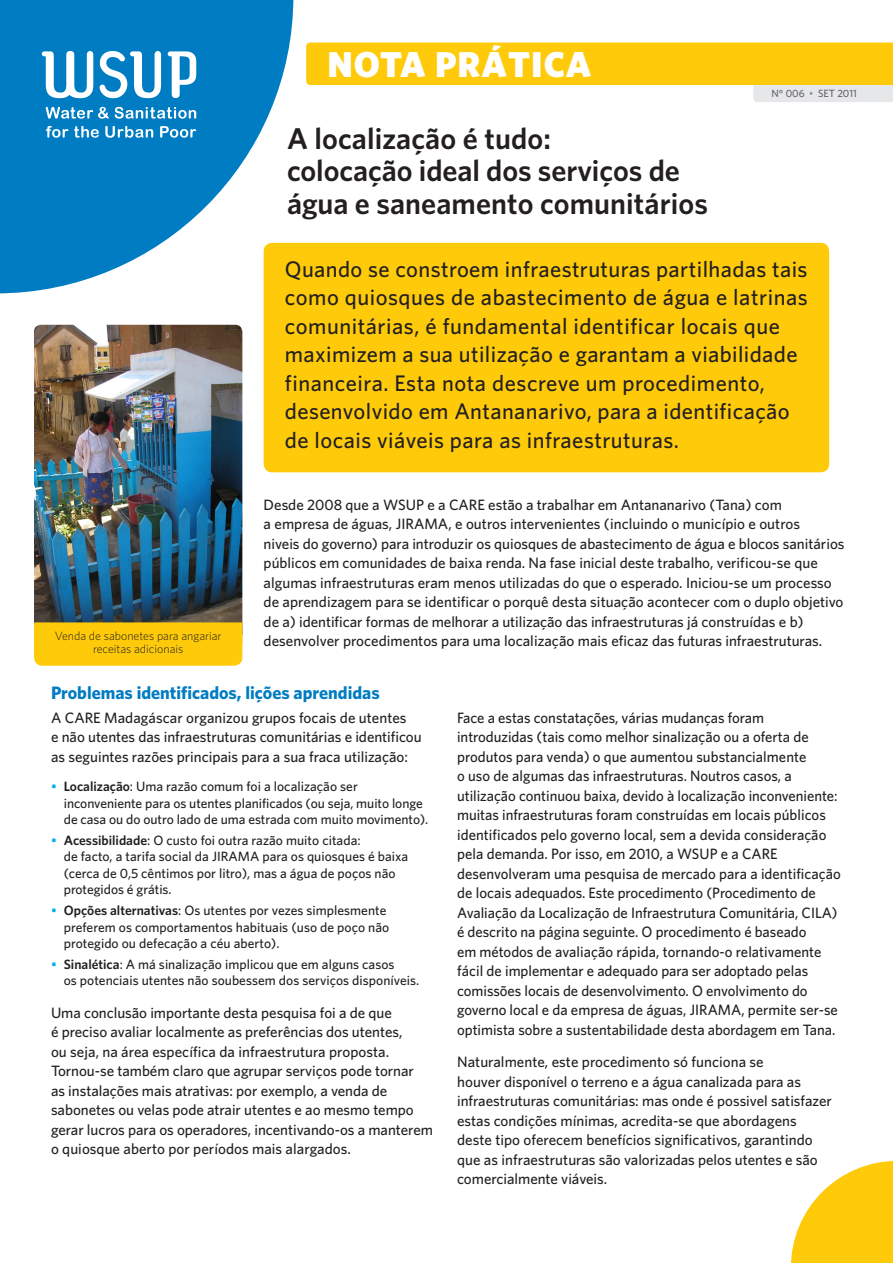
<style>
.page{position:relative;width:893px;height:1263px;background:#fff}
.page>*{position:absolute;margin:0;border:0;box-sizing:border-box;transform-origin:0 0}
.doctype{font:900 36px "Whitney";letter-spacing:.03em;color:#fff}
.main_title{font:600 30px/32.4px "Whitney";letter-spacing:.005em;color:#231f20}
.Abstract{font:500 22.5px/28.5px "Whitney";letter-spacing:.015em;color:#231f20}
.subtitle_blue{font:700 18px "Whitney";color:#007cc2}
.Text_black{font:500 15px/19.5px "Whitney";letter-spacing:-.005em;color:#231f20}
.bulletpoints{font:500 13.5px/16.5px "Whitney";letter-spacing:.005em;color:#231f20}
.t1{font:300 12px/13.5px "Whitney";color:#231f20;text-align:center}
.docnumber{font:500 10.5px "Whitney";color:#636366}
.s1{color:#00aeef}
.s2{font-weight:600}
.s3{font-size:14.85px}
</style>
<div class="page">
<svg style="left:791px;top:1161px;width:102px;height:102px"></svg>
<svg style="left:0;top:0;width:293px;height:293px;fill:#007cc2"></svg>
<img style="left:34px;top:325px;width:208px;height:297px">
<div style="left:34px;top:622px;width:208px;height:44px;background:#feca0a"></div>
<svg style="left:42px;top:51px;width:51px;height:47px"></svg>
<svg style="left:168px;top:51px;width:28px;height:47px"></svg>
<svg style="left:99px;top:51px;width:62px;height:48px"></svg>
<svg style="left:46px;top:107px;width:63px;height:12px"></svg>
<svg style="left:115px;top:107px;width:81px;height:12px"></svg>
<svg style="left:46px;top:126px;width:22px;height:12px"></svg>
<svg style="left:74px;top:126px;width:25px;height:12px"></svg>
<svg style="left:105px;top:126px;width:48px;height:12px"></svg>
<svg style="left:160px;top:126px;width:36px;height:12px"></svg>
<svg style="left:306px;top:43px;width:587px;height:59px"></svg>
<div style="left:264px;top:243px;width:565px;height:229px;background:#feca0a;border-radius:9px"></div>
<p class="doctype" style="left:327px;top:42px;width:266px">NOTA PRÁTICA</p>
<p class="main_title" style="left:287px;top:121px;width:422px">A localização é tudo:<br>colocação ideal dos serviços de água e saneamento comunitários</p>
<p class="docnumber" style="left:771px;top:87px;width:87px">N° 006 * SET 2011</p>
<p class="t1" style="left:55px;top:628px;width:168px">Venda de sabonetes para angariar receitas adicionais</p>
<p class="Abstract" style="left:285px;top:254px;width:524px">Quando se constroem infraestruturas partilhadas tais como quiosques de abastecimento de água e latrinas comunitárias, é fundamental identificar locais que maximizem a sua utilização e garantam a viabilidade financeira. Esta nota descreve um procedimento, desenvolvido em Antananarivo, para a identificação de locais viáveis para as infraestruturas.</p>
<p class="Text_black" style="left:264px;top:494px;width:582px">Desde 2008 que a WSUP e a CARE estão a trabalhar em Antananarivo (Tana) com<br>a empresa de águas, JIRAMA, e outros intervenientes (incluindo o município e outros<br>niveis do governo) para introduzir os quiosques de abastecimento de água e blocos sanitários públicos em comunidades de baixa renda. Na fase inicial deste trabalho, verificou-se que algumas infraestruturas eram menos utilizadas do que o esperado. Iniciou-se um processo de aprendizagem para se identificar o porquê desta situação acontecer com o duplo objetivo de a) identificar formas de melhorar a utilização das infraestruturas já construídas e b) desenvolver procedimentos para uma localização mais eficaz das futuras infraestruturas.</p>
<p class="subtitle_blue" style="left:51px;top:682px;width:330px">Problemas identificados, lições aprendidas</p>
<p class="Text_black" style="left:51px;top:707px;width:372px">A CARE Madagáscar organizou grupos focais de utentes<br>e não utentes das infraestruturas comunitárias e identificou as seguintes razões principais para a sua fraca utilização:</p>
<p class="bulletpoints" style="left:64px;top:778px;width:366px;text-indent:-13px"><span class="s1">•</span> <span class="s2">Localização</span>: Uma razão comum foi a localização ser inconveniente para os utentes planificados (ou seja, muito longe de casa ou do outro lado de uma estrada com muito movimento).</p>
<p class="bulletpoints" style="left:64px;top:831px;width:346px;text-indent:-13px"><span class="s1">•</span> <span class="s2">Acessibilidade</span>: O custo foi outra razão muito citada:<br>de facto, a tarifa social da JIRAMA para os quiosques é baixa (cerca de 0,5 cêntimos por litro), mas a água de poços não protegidos é grátis.</p>
<p class="bulletpoints" style="left:64px;top:902px;width:327px;text-indent:-13px"><span class="s1">•</span> <span class="s2">Opções alternativas</span>: Os utentes por vezes simplesmente preferem os comportamentos habituais (uso de poço não protegido ou defecação a céu aberto).</p>
<p class="bulletpoints" style="left:64px;top:955px;width:357px;text-indent:-13px"><span class="s1">•</span> <span class="s2">Sinalética</span>: A má sinalização implicou que em alguns casos<br>os potenciais utentes não soubessem dos serviços disponíveis.</p>
<p class="Text_black" style="left:51px;top:1002px;width:383px">Uma conclusão importante desta pesquisa foi a de que<br>é preciso avaliar localmente as preferências dos utentes,<br>ou seja, na área específica da infraestrutura proposta.<br>Tornou-se também claro que agrupar serviços pode tornar<br>as instalações mais atrativas: por exemplo, a venda de sabonetes ou velas pode atrair utentes e ao mesmo tempo gerar lucros para os operadores, incentivando-os a manterem o quiosque aberto por períodos mais alargados.</p>
<p class="Text_black" style="left:457px;top:707px;width:385px">Face a estas constatações, várias mudanças foram introduzidas (tais como melhor sinalização ou a oferta de produtos para venda) o que aumentou substancialmente<br>o uso de algumas das infraestruturas. Noutros casos, a utilização continuou baixa, devido à localização inconveniente: muitas infraestruturas foram construídas em locais públicos identificados pelo governo local, sem a devida consideração pela demanda. Por isso, em 2010, a WSUP e a CARE desenvolveram uma pesquisa de mercado para a identificação de locais adequados. Este procedimento (Procedimento de Avaliação da Localização de Infraestrutura Comunitária, CILA) é descrito na página seguinte. O procedimento é baseado<br>em métodos de avaliação rápida, tornando-o relativamente fácil de implementar e adequado para ser adoptado pelas comissões locais de desenvolvimento. O envolvimento do governo local e da empresa de águas, JIRAMA, permite ser-se optimista sobre a sustentabilidade desta abordagem em Tana.</p>
<p class="Text_black" style="left:457px;top:1052px;width:376px">Naturalmente, este procedimento só funciona se<br>houver disponível o terreno e a água canalizada para as infraestruturas comunitárias: mas onde <span class="s3">é possivel</span> satisfazer estas condições mínimas, acredita-se que abordagens deste tipo oferecem benefícios significativos, garantindo que as infraestruturas são valorizadas pelos utentes e são comercialmente viáveis.</p>
</div>
